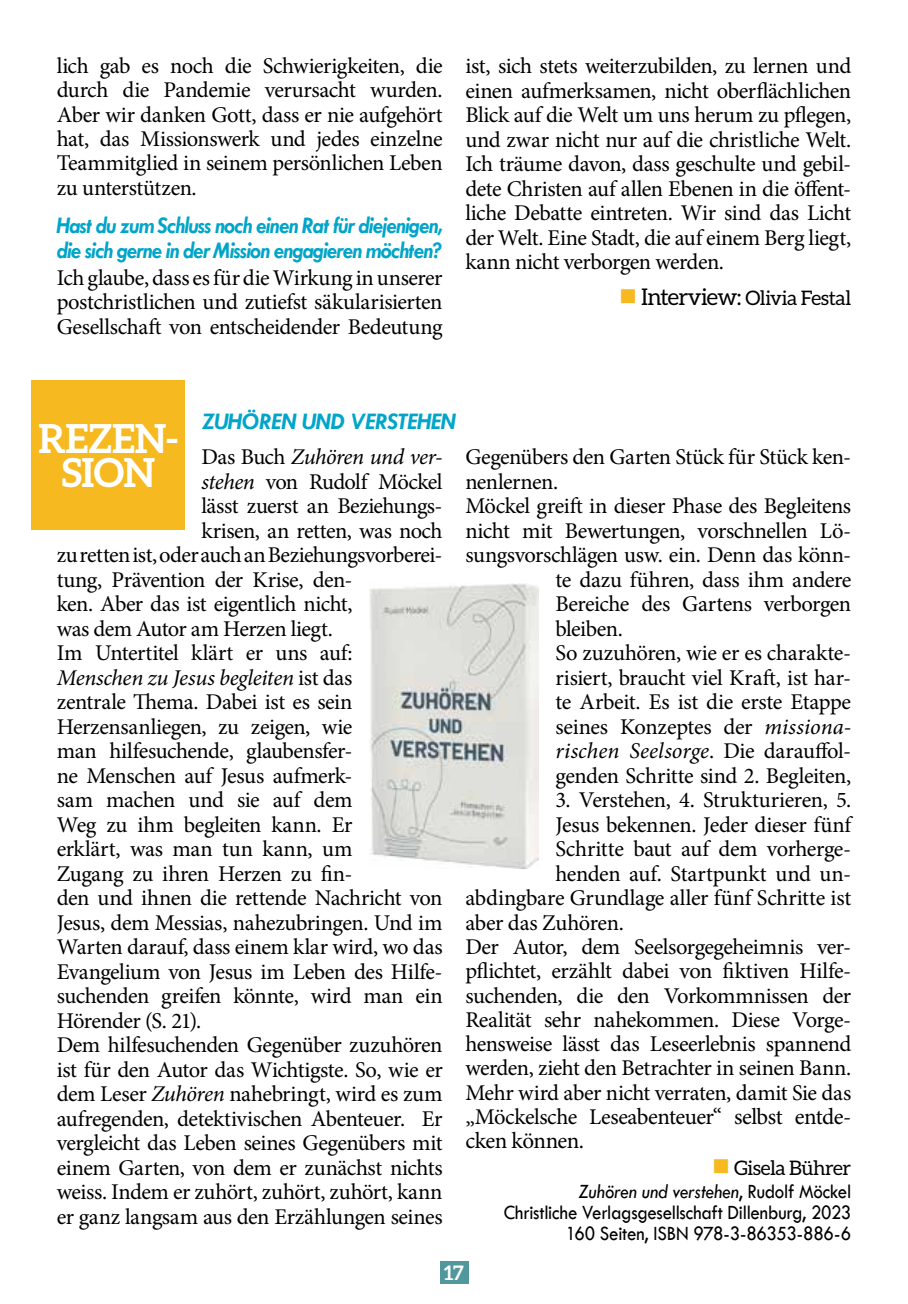
<style>
.page{position:relative;width:908px;height:1304px;background:#fff}
.page>*{position:absolute;margin:0;border:0;box-sizing:border-box;transform-origin:0 0}
.t1{font:700 40px/34px "Aleo";letter-spacing:-.005em;color:#fff;text-align:center}
.t2{font:italic 700 24px/25px "Tw Cen";letter-spacing:-.04em;color:#00a5c9;scale:.95 1}
.t3{font:italic 700 24px "Tw Cen";letter-spacing:-.015em;color:#00a5c9}
.t4{font:23px/24.4px "Minion Pro";letter-spacing:-.025em;color:#000}
.t5{font:22.4px/24.6px "Minion Pro";letter-spacing:-.02em;color:#000;text-align:justify}
.t6{font:italic 22.4px "Minion Pro";letter-spacing:-.015em;color:#000}
.t7{font:italic 22.4px "Minion Pro";letter-spacing:.005em;color:#000}
.t8{font:21px/21px "Tw Cen";letter-spacing:-.015em;color:#000;text-align:right;scale:.9 1}
.t9{font:20px "Aleo";letter-spacing:-.02em;color:#000}
.t10{font:700 20px "Aleo";color:#fff}
.s1{color:#f7b920}
.s2{font-size:23px}
.s3{font-style:normal}
.s4{font-style:italic}
.s5{font-size:22.4px}
</style>
<div class="page">
<div style="left:440px;top:1261px;width:28px;height:23px;background:#52979d"></div>
<div style="left:31px;top:380px;width:153px;height:150px;background:#f7b920"></div>
<img style="left:369px;top:584px;width:169px;height:284px">
<p class="t5" style="left:57px;top:54px;width:387px">lich gab es noch die Schwierigkeiten, die durch die Pandemie verursacht wurden.<br>Aber wir danken Gott, dass er nie aufgehört hat, das Missionswerk und jedes einzelne Teammitglied in seinem persönlichen Leben zu unterstützen.</p>
<p class="t2" style="left:57px;top:212px;width:407px">Hast du zum Schluss noch einen Rat für diejenigen, die sich gerne in der Mission engagieren möchten?</p>
<p class="t5" style="left:57px;top:266px;width:387px">Ich glaube, dass es für die Wirkung in unserer postchristlichen und zutiefst säkularisierten Gesellschaft von entscheidender Bedeutung</p>
<p class="t5" style="left:465px;top:54px;width:387px">ist, sich stets weiterzubilden, zu lernen und einen aufmerksamen, nicht oberflächlichen Blick auf die Welt um uns herum zu pflegen, und zwar nicht nur auf die christliche Welt.<br>Ich träume davon, dass geschulte und gebil&shy;dete Christen auf allen Ebenen in die öffent&shy;liche Debatte eintreten. Wir sind das Licht der Welt. Eine Stadt, die auf einem Berg liegt, kann nicht verborgen werden.</p>
<p class="t9" style="left:618px;top:286px;width:233px"><span class="s1">■</span> <span class="s2">Interview:</span> Olivia Festal</p>
<p class="t3" style="left:202px;top:407px;width:255px">ZUHÖREN UND VERSTEHEN</p>
<h1 class="t1" style="left:38px;top:420px;width:141px">REZEN-<br>SION</h1>
<p class="t6" style="left:201px;top:442px;width:242px"><span class="s3">Das Buch</span> Zuhören und ver-</p>
<p class="t5" style="left:201px;top:469px;width:242px"><span class="s4">stehen</span> von Rudolf Möckel</p>
<p class="t5" style="left:201px;top:494px;width:242px">lässt zuerst an Beziehungs-</p>
<p class="t5" style="left:201px;top:518px;width:242px">krisen, an retten, was noch</p>
<p class="t5" style="left:57px;top:543px;width:387px">zu retten ist, oder auch an Beziehungsvorberei-</p>
<p class="t5" style="left:57px;top:567px;width:297px">tung, Prävention der Krise, den-</p>
<p class="t5" style="left:57px;top:592px;width:297px">ken. Aber das ist eigentlich nicht,</p>
<p class="t5" style="left:57px;top:616px;width:277px">was dem Autor am Herzen liegt.</p>
<p class="t5" style="left:57px;top:641px;width:297px">Im Untertitel klärt er uns auf:</p>
<p class="t6" style="left:57px;top:662px;width:297px">Menschen zu Jesus begleiten <span class="s3">ist das</span></p>
<p class="t5" style="left:57px;top:690px;width:297px">zentrale Thema. Dabei ist es sein</p>
<p class="t5" style="left:57px;top:714px;width:297px">Herzensanliegen, zu zeigen, wie</p>
<p class="t5" style="left:57px;top:739px;width:297px">man hilfesuchende, glaubensfer-</p>
<p class="t5" style="left:57px;top:763px;width:297px">ne Menschen auf Jesus aufmerk-</p>
<p class="t5" style="left:57px;top:788px;width:297px">sam machen und sie auf dem</p>
<p class="t5" style="left:57px;top:812px;width:297px">Weg zu ihm begleiten kann. Er</p>
<p class="t5" style="left:57px;top:837px;width:297px">erklärt, was man tun kann, um</p>
<p class="t5" style="left:57px;top:861px;width:297px">Zugang zu ihren Herzen zu fin-</p>
<p class="t5" style="left:57px;top:886px;width:387px">den und ihnen die rettende Nachricht von</p>
<p class="t5" style="left:57px;top:910px;width:387px">Jesus, dem Messias, nahezubringen. Und im</p>
<p class="t5" style="left:57px;top:935px;width:387px">Warten darauf, dass einem klar wird, wo das</p>
<p class="t5" style="left:57px;top:959px;width:387px">Evangelium von Jesus im Leben des Hilfe-</p>
<p class="t5" style="left:57px;top:984px;width:387px">suchenden greifen könnte, wird man ein</p>
<p class="t5" style="left:57px;top:1008px;width:146px">Hörender (S. 21).</p>
<p class="t5" style="left:57px;top:1033px;width:387px">Dem hilfesuchenden Gegenüber zuzuhören</p>
<p class="t5" style="left:57px;top:1057px;width:387px">ist für den Autor das Wichtigste. So, wie er</p>
<p class="t5" style="left:57px;top:1082px;width:387px">dem Leser <span class="s4">Zuhören</span> nahebringt, wird es zum</p>
<p class="t5" style="left:57px;top:1106px;width:387px">aufregenden, detektivischen Abenteuer. Er</p>
<p class="t5" style="left:57px;top:1131px;width:387px">vergleicht das Leben seines Gegenübers mit</p>
<p class="t5" style="left:57px;top:1155px;width:387px">einem Garten, von dem er zunächst nichts</p>
<p class="t5" style="left:57px;top:1180px;width:387px">weiss. Indem er zuhört, zuhört, zuhört, kann</p>
<p class="t5" style="left:57px;top:1204px;width:387px">er ganz langsam aus den Erzählungen seines</p>
<p class="t5" style="left:465px;top:445px;width:387px">Gegenübers den Garten Stück für Stück ken-</p>
<p class="t5" style="left:465px;top:469px;width:94px">nenlernen.</p>
<p class="t5" style="left:465px;top:494px;width:387px">Möckel greift in dieser Phase des Begleitens</p>
<p class="t5" style="left:465px;top:518px;width:387px">nicht mit Bewertungen, vorschnellen Lö-</p>
<p class="t5" style="left:465px;top:543px;width:387px">sungsvorschlägen usw. ein. Denn das könn-</p>
<p class="t5" style="left:555px;top:567px;width:297px">te dazu führen, dass ihm andere</p>
<p class="t5" style="left:555px;top:592px;width:297px">Bereiche des Gartens verborgen</p>
<p class="t5" style="left:555px;top:616px;width:69px">bleiben.</p>
<p class="t5" style="left:555px;top:641px;width:297px">So zuzuhören, wie er es charakte-</p>
<p class="t5" style="left:555px;top:665px;width:297px">risiert, braucht viel Kraft, ist har-</p>
<p class="t5" style="left:555px;top:690px;width:297px">te Arbeit. Es ist die erste Etappe</p>
<p class="t5" style="left:555px;top:714px;width:297px">seines Konzeptes der <span class="s4">missiona-</span></p>
<p class="t7" style="left:555px;top:736px;width:297px">rischen Seelsorge<span class="s3">. Die darauffol-</span></p>
<p class="t5" style="left:555px;top:763px;width:297px">genden Schritte sind 2. Begleiten,</p>
<p class="t5" style="left:555px;top:788px;width:297px">3. Verstehen, 4. Strukturieren, 5.</p>
<p class="t5" style="left:555px;top:812px;width:299px">Jesus bekennen. Jeder dieser fünf</p>
<p class="t5" style="left:555px;top:837px;width:297px">Schritte baut auf dem vorherge-</p>
<p class="t5" style="left:555px;top:861px;width:297px">henden auf. Startpunkt und un-</p>
<p class="t5" style="left:465px;top:886px;width:387px">abdingbare Grundlage aller fünf Schritte ist</p>
<p class="t5" style="left:465px;top:910px;width:160px">aber das Zuhören.</p>
<p class="t5" style="left:465px;top:935px;width:387px">Der Autor, dem Seelsorgegeheimnis ver-</p>
<p class="t5" style="left:465px;top:959px;width:387px">pflichtet, erzählt dabei von fiktiven Hilfe-</p>
<p class="t5" style="left:465px;top:983px;width:387px">suchenden, die den Vorkommnissen der</p>
<p class="t5" style="left:465px;top:1008px;width:387px">Realität sehr nahekommen. Diese Vorge-</p>
<p class="t5" style="left:465px;top:1032px;width:387px">hensweise lässt das Leseerlebnis spannend</p>
<p class="t5" style="left:465px;top:1056px;width:387px">werden, zieht den Betrachter in seinen Bann.</p>
<p class="t5" style="left:465px;top:1080px;width:387px">Mehr wird aber nicht verraten, damit Sie das</p>
<p class="t4" style="left:465px;top:1104px;width:387px"><span class="s5">„Möckelsche Lesea</span>benteuer“ selbst entde&shy;cken können.</p>
<p class="t9" style="left:712px;top:1157px;width:140px"><span class="s1">■</span> Gisela Bührer</p>
<p class="t8" style="left:503px;top:1181px;width:387px"><span class="s4">Zuhören und verstehen</span>, Rudolf Möckel<br>Christliche Verlagsgesellschaft Dillenburg, 2023<br>160 Seiten, ISBN 978-3-86353-886-6</p>
<p class="t10" style="left:443px;top:1261px;width:21px">17</p>
</div>
